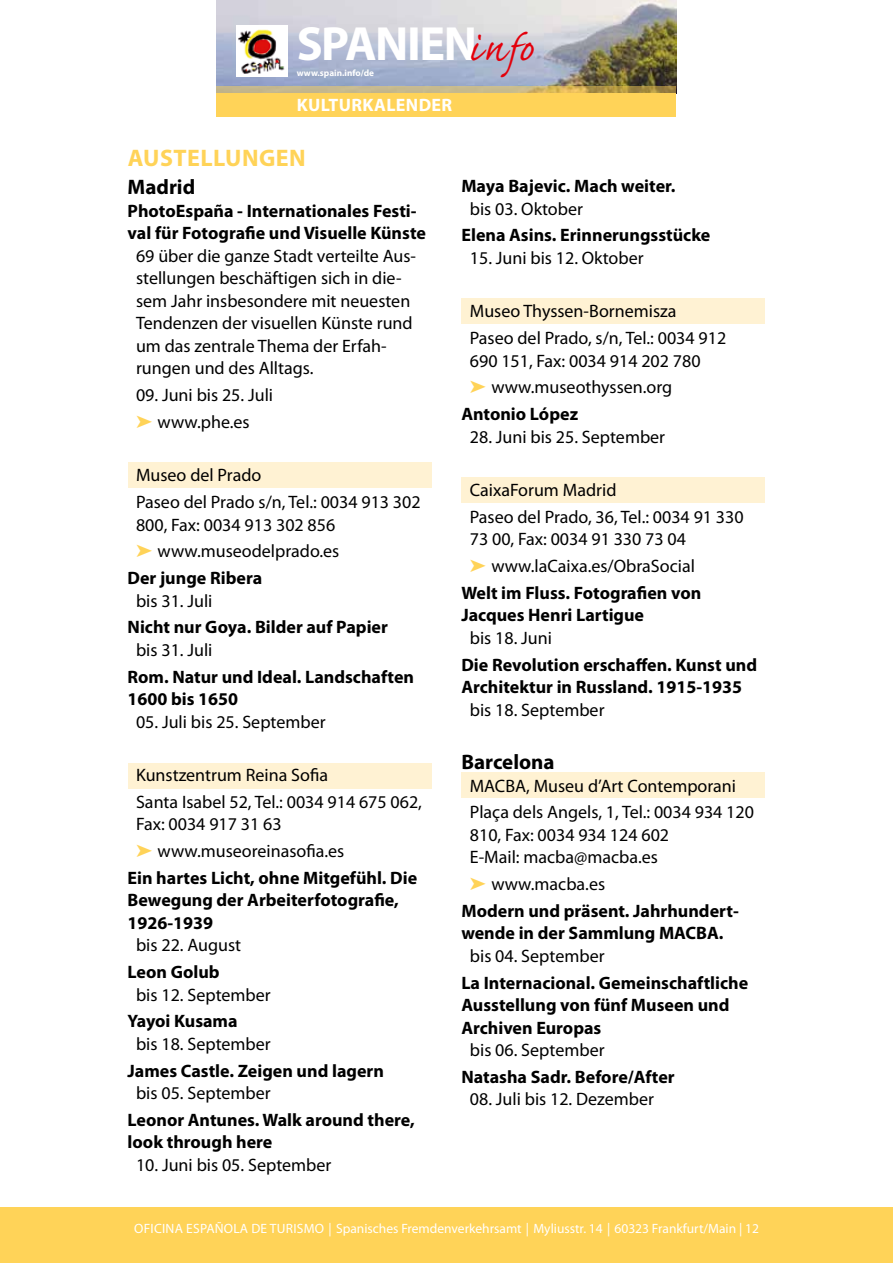
<style>
.page{position:relative;width:893px;height:1263px;background:#fff}
.page>*{position:absolute;margin:0;border:0;box-sizing:border-box;transform-origin:0 0}
.t1{font:700 48.3px "Myriad Pro";letter-spacing:-.03em;color:#fff}
.t2{font:48.3px "Caflisch Script Pro";color:#e3000b}
.t3{font:700 24px "Myriad Pro";color:#ffd358}
.t4{font:700 21px "Myriad Pro";color:#000}
.t5{font:18px/26.7px "Myriad Pro";color:#000}
.t6{font:700 18px/22.5px "Myriad Pro";color:#000}
.t7{font:700 18px "Myriad Pro";color:#fff}
.t8{font:13.5px "Myriad Pro";color:#fff}
.t9{font:700 9.15px "Myriad Pro";color:#fff}
.s1{color:#ffd358}
.s2{font-weight:700}
.s3{font-weight:400}
</style>
<div class="page">
<div style="left:461px;top:773px;width:304px;height:25px;background:#fff2d3"></div>
<div style="left:128px;top:763px;width:303px;height:26px;background:#fff2d3"></div>
<div style="left:461px;top:298px;width:304px;height:26px;background:#fff2d3"></div>
<div style="left:461px;top:477px;width:304px;height:26px;background:#fff2d3"></div>
<img style="left:217px;top:0;width:459px;height:86px">
<div style="left:128px;top:462px;width:303px;height:26px;background:#fff2d3"></div>
<div style="left:0;top:1208px;width:893px;height:55px;background:#ffd358"></div>
<div style="left:236px;top:26px;width:51px;height:51px;background:#fff"></div>
<img style="left:238px;top:29px;width:47px;height:45px">
<svg style="left:217px;top:86px;width:459px;height:7px;background:#c1af79"></svg>
<div style="left:217px;top:93px;width:459px;height:23px;background:#ffd358"></div>
<h1 class="t1" style="left:297px;top:12px;width:182px">SPANIEN</h1>
<p class="t9" style="left:297px;top:67px;width:79px">www.spain.info/de</p>
<h1 class="t2" style="left:468px;top:23px;width:66px">info</h1>
<p class="t7" style="left:297px;top:93px;width:67px">Kulturkalender</p>
<h2 class="t3" style="left:128px;top:142px;width:131px">Austellungen</h2>
<p class="t4" style="left:128px;top:174px;width:69px">Madrid</p>
<p class="t6" style="left:128px;top:199px;width:300px">PhotoEspaña - Internationales Festi&shy;val für Fotografie und Visuelle Künste</p>
<p class="t5" style="left:136px;top:244px;width:282px;line-height:22.5px">69 über die ganze Stadt verteilte Aus&shy;stellungen beschäftigen sich in die&shy;sem Jahr insbesondere mit neuesten Tendenzen der visuellen Künste rund um das zentrale Thema der Erfah&shy;rungen und des Alltags.</p>
<p class="t5" style="left:136px;top:381px;width:139px">09. Juni bis 25. Juli <span class="s1">➤</span> www.phe.es</p>
<p class="t5" style="left:136px;top:462px;width:286px">Museo del Prado<br>Paseo del Prado s/n, Tel.: 0034 913 302</p>
<p class="t5" style="left:136px;top:511px;width:201px">800, Fax: 0034 913 302 856</p>
<p class="t5" style="left:136px;top:538px;width:205px"><span class="s1">➤</span> www.museodelprado.es</p>
<p class="t6" style="left:128px;top:566px;width:136px">Der junge Ribera</p>
<p class="t5" style="left:136px;top:587px;width:78px">bis 31. Juli</p>
<p class="t6" style="left:128px;top:615px;width:262px">Nicht nur Goya. Bilder auf Papier</p>
<p class="t5" style="left:136px;top:636px;width:78px">bis 31. Juli</p>
<p class="t6" style="left:128px;top:665px;width:288px">Rom. Natur und Ideal. Landschaften<br>1600 bis 1650</p>
<p class="t5" style="left:136px;top:708px;width:191px">05. Juli bis 25. September</p>
<p class="t5" style="left:136px;top:761px;width:287px">Kunstzentrum Reina Sofia<br>Santa Isabel 52, Tel.: 0034 914 675 062,</p>
<p class="t5" style="left:136px;top:811px;width:147px">Fax: 0034 917 31 63</p>
<p class="t5" style="left:136px;top:837px;width:210px"><span class="s1">➤</span> www.museoreinasofia.es</p>
<p class="t6" style="left:128px;top:866px;width:291px">Ein hartes Licht, ohne Mitgefühl. Die</p>
<p class="t6" style="left:128px;top:888px;width:273px">Bewegung der Arbeiterfotografie,<br>1926-1939</p>
<p class="t5" style="left:136px;top:932px;width:107px">bis 22. August</p>
<p class="t6" style="left:128px;top:960px;width:94px">Leon Golub</p>
<p class="t5" style="left:136px;top:981px;width:136px">bis 12. September</p>
<p class="t6" style="left:128px;top:1009px;width:112px">Yayoi Kusama</p>
<p class="t5" style="left:136px;top:1030px;width:136px">bis 18. September</p>
<p class="t6" style="left:128px;top:1059px;width:258px">James Castle. Zeigen und lagern</p>
<p class="t5" style="left:136px;top:1079px;width:136px">bis 05. September</p>
<p class="t6" style="left:128px;top:1108px;width:289px">Leonor Antunes. Walk around there, look through here</p>
<p class="t5" style="left:136px;top:1151px;width:197px">10. Juni bis 05. September</p>
<p class="t6" style="left:461px;top:174px;width:216px">Maya Bajevic. Mach weiter.</p>
<p class="t5" style="left:470px;top:195px;width:115px">bis 03. Oktober</p>
<p class="t6" style="left:461px;top:223px;width:251px">Elena Asins. Erinnerungsstücke</p>
<p class="t5" style="left:470px;top:244px;width:175px">15. Juni bis 12. Oktober</p>
<p class="t5" style="left:470px;top:298px;width:258px">Museo Thyssen-Bornemisza<br>Paseo del Prado, s/n, Tel.: 0034 912</p>
<p class="t5" style="left:470px;top:347px;width:232px">690 151, Fax: 0034 914 202 780</p>
<p class="t5" style="left:470px;top:374px;width:204px"><span class="s1">➤</span> www.museothyssen.org</p>
<p class="t6" style="left:461px;top:402px;width:118px">Antonio López</p>
<p class="t5" style="left:470px;top:423px;width:197px">28. Juni bis 25. September</p>
<p class="t5" style="left:470px;top:476px;width:275px">CaixaForum Madrid<br>Paseo del Prado, 36, Tel.: 0034 91 330</p>
<p class="t5" style="left:461px;top:526px;width:241px;text-align:center">73 00, Fax: 0034 91 330 73 04<br><span class="s1">➤</span> www.laCaixa.es/ObraSocial<br><span class="s2">Welt im Fluss. Fotografien von</span></p>
<p class="t6" style="left:461px;top:603px;width:184px">Jacques Henri Lartigue</p>
<p class="t5" style="left:470px;top:624px;width:84px">bis 18. Juni</p>
<p class="t6" style="left:461px;top:653px;width:297px">Die Revolution erschaffen. Kunst und<br>Architektur in Russland. 1915-1935</p>
<p class="t5" style="left:470px;top:696px;width:136px">bis 18. September</p>
<p class="t4" style="left:461px;top:748px;width:95px">Barcelona</p>
<p class="t5" style="left:470px;top:772px;width:286px">MACBA, Museu d’Art Contemporani<br>Plaça dels Angels, 1, Tel.: 0034 934 120</p>
<p class="t5" style="left:470px;top:823px;width:201px;line-height:22.5px">810, Fax: 0034 934 124 602<br>E-Mail: macba@macba.es</p>
<p class="t6" style="left:461px;top:870px;width:279px;line-height:26.7px;text-indent:8px"><span class="s1">➤</span> <span class="s3">www.macba.es<br></span>Modern und präsent. Jahrhundert-</p>
<p class="t6" style="left:461px;top:921px;width:264px">wende in der Sammlung MACBA.</p>
<p class="t5" style="left:470px;top:942px;width:136px">bis 04. September</p>
<p class="t6" style="left:461px;top:971px;width:288px">La Internacional. Gemeinschaftliche<br>Ausstellung von fünf Museen und<br>Archiven Europas</p>
<p class="t5" style="left:470px;top:1036px;width:136px">bis 06. September</p>
<p class="t6" style="left:461px;top:1065px;width:215px">Natasha Sadr. Before/After</p>
<p class="t5" style="left:470px;top:1086px;width:186px">08. Juli bis 12. Dezember</p>
<p class="t8" style="left:134px;top:1220px;width:16px">Ofici</p>
<p class="t8" style="left:166px;top:1220px;width:29px">na espa</p>
<p class="t8" style="left:215px;top:1220px;width:80px">Ñola de turismo</p>
<p class="t8" style="left:329px;top:1220px;width:432px">| Spanisches Fremdenverkehrsamt | Myliusstr. 14 | 60323 Frankfurt/Main | 12</p>
</div>
